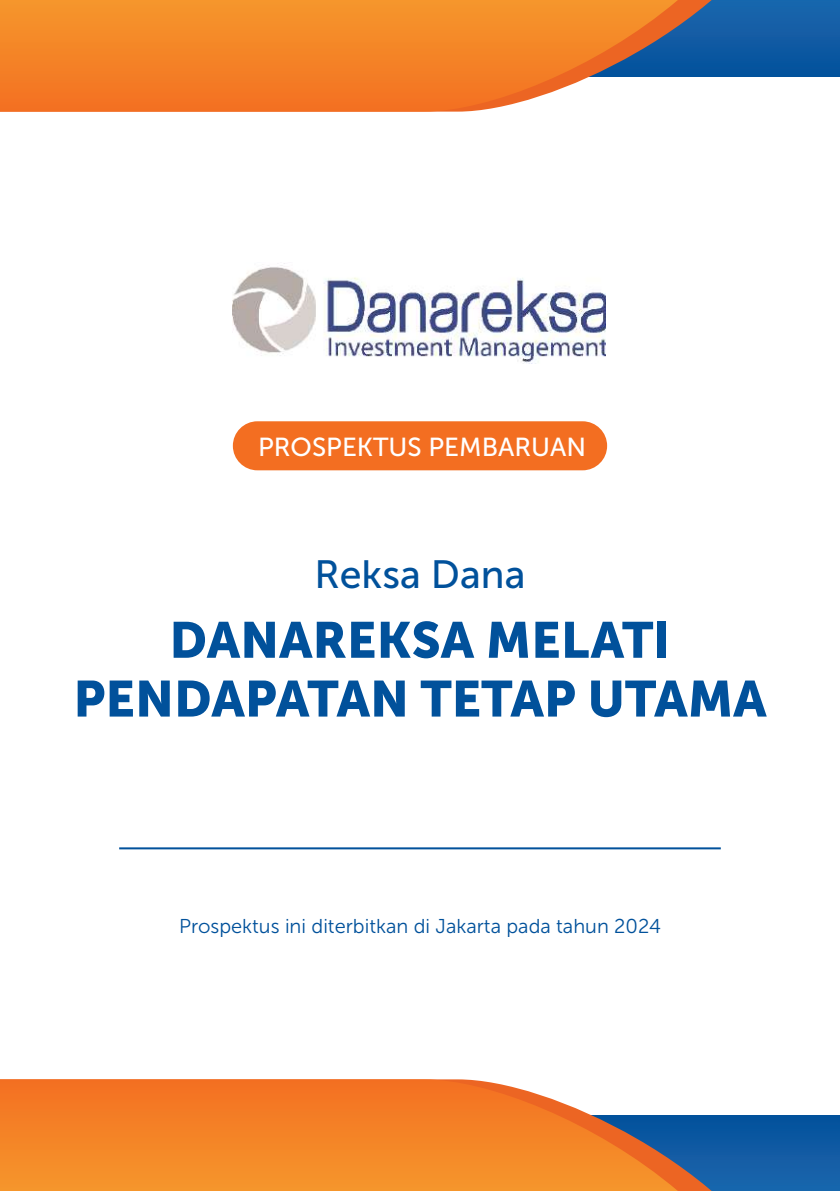
<style>
.page{position:relative;width:840px;height:1191px;background:#fff}
.page>*{position:absolute;margin:0;border:0;box-sizing:border-box;transform-origin:0 0}
.t1{font:50.4px/58.8px "Museo Sans 900";color:#01519b;text-align:center}
.t2{font:39.4px "Museo Sans 500";color:#01519b}
.t3{font:26px "Museo Sans 500";color:#fff}
.t4{font:20px "Museo Sans 300";color:#01519b}
</style>
<div class="page">
<div style="left:233px;top:421px;width:373px;height:49px;background:#f36e21;border-radius:25px"></div>
<hr style="left:119px;top:847px;width:601px;height:2px;background:#01519b">
<div style="left:127px;top:1115px;width:712px;height:76px;background:linear-gradient(to bottom,#04509b,#1b66ad)"></div>
<svg style="left:677px;top:1115px;width:120px;height:76px;background:#1a5b9c"></svg>
<svg style="left:0;top:1079px;width:677px;height:112px;background:#ee8937"></svg>
<div style="left:127px;top:0;width:712px;height:76px;background:linear-gradient(to bottom,#1c67ad,#04519c)"></div>
<svg style="left:677px;top:0;width:120px;height:77px;background:#1a5b9c"></svg>
<svg style="left:0;top:0;width:677px;height:112px;background:#ee8937"></svg>
<img style="left:232px;top:263px;width:373px;height:100px">
<h3 class="t3" style="left:258px;top:433px;width:329px">PROSPEKTUS PEMBARUAN</h3>
<h2 class="t2" style="left:314px;top:552px;width:212px">Reksa Dana</h2>
<h1 class="t1" style="left:73px;top:610px;width:694px">DANAREKSA MELATI<br>PENDAPATAN TETAP UTAMA</h1>
<p class="t4" style="left:179px;top:915px;width:483px">Prospektus ini diterbitkan di Jakarta pada tahun 2024</p>
</div>
